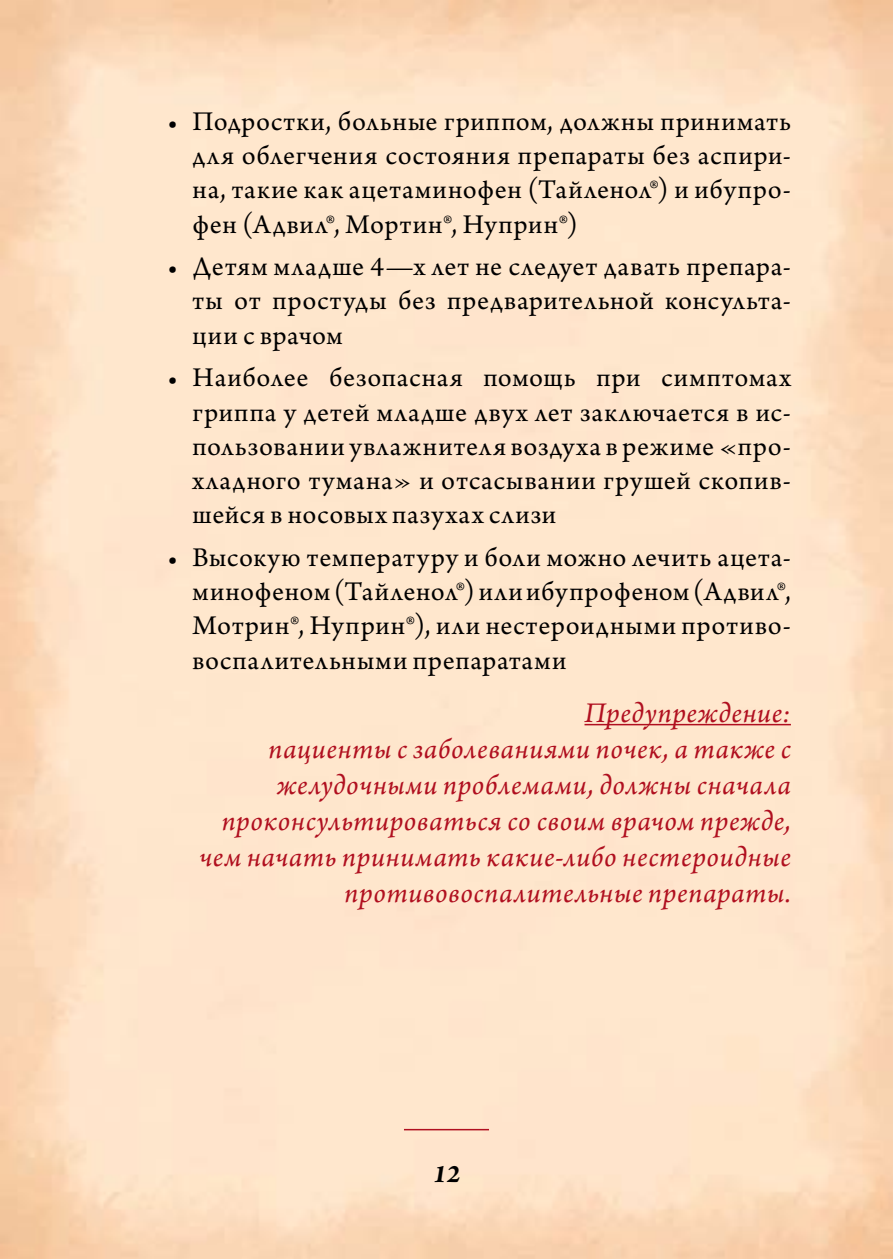
<style>
.page{position:relative;width:893px;height:1259px;background:#fff}
.page>*{position:absolute;margin:0;border:0;box-sizing:border-box;transform-origin:0 0}
.t1{font:italic 30px/36px "Arno Pro";letter-spacing:.025em;color:#b00f1f;text-align:right}
.t2{font:28.5px/34.2px "Arno Pro";letter-spacing:.045em;color:#000;text-align:justify}
.t3{font:italic 700 27px "Arno Pro";color:#000}
</style>
<div class="page">
<hr style="left:404px;top:1129px;width:85px;height:1px;background:#b00f1f">
<hr style="left:584px;top:724px;width:207px;height:1px;background:#b00f1f">
<p class="t2" style="left:193px;top:106px;width:600px;text-indent:-26px">• Подростки, больные гриппом, должны принимать для облегчения состояния препараты без аспири&shy;на, такие как ацетаминофен (Тайленол®) и ибупро&shy;фен (Адвил®, Мортин®, Нуприн®)</p>
<p class="t2" style="left:193px;top:251px;width:600px;text-indent:-26px">• Детям младше 4—х лет не следует давать препара&shy;ты от простуды без предварительной консульта&shy;ции с врачом</p>
<p class="t2" style="left:193px;top:362px;width:600px;text-indent:-26px">• Наиболее безопасная помощь при симптомах гриппа у детей младше двух лет заключается в ис&shy;пользовании увлажнителя воздуха в режиме «про&shy;хладного тумана» и отсасывании грушей скопив&shy;шейся в носовых пазухах слизи</p>
<p class="t2" style="left:193px;top:542px;width:600px;text-indent:-26px">• Высокую температуру и боли можно лечить ацета&shy;минофеном (Тайленол®) или ибупрофеном (Адвил®, Мотрин®, Нуприн®), или нестероидными противо&shy;воспалительными препаратами</p>
<p class="t1" style="left:200px;top:696px;width:593px">Предупреждение:<br>пациенты с заболеваниями почек, а также с желудочными проблемами, должны сначала проконсультироваться со своим врачом прежде, чем начать принимать какие-либо нестероидные противовоспалительные препараты.</p>
<p class="t3" style="left:433px;top:1158px;width:29px">12</p>
</div>
